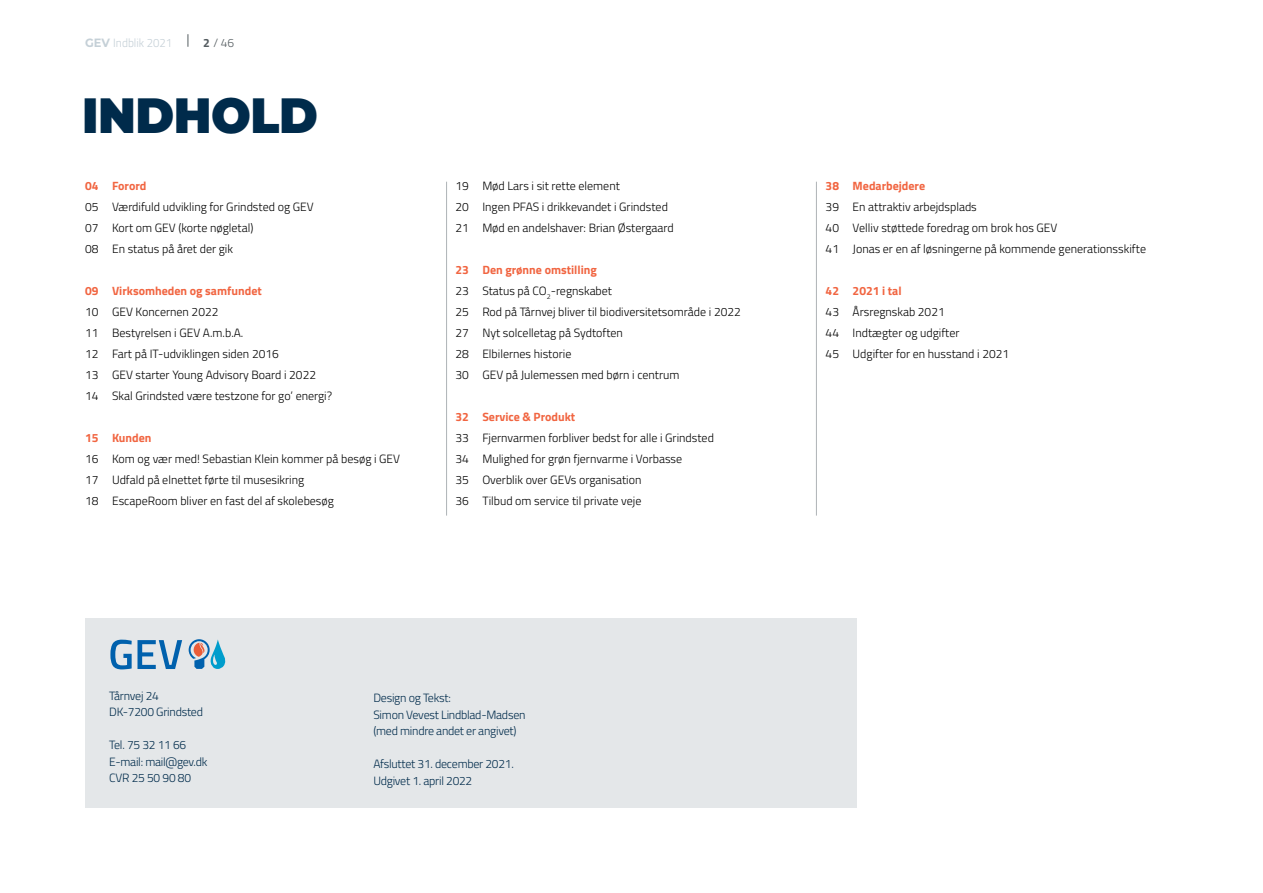
<style>
.page{position:relative;width:1263px;height:893px;background:#fff}
.page>*{position:absolute;margin:0;border:0;box-sizing:border-box;transform-origin:0 0}
.t1{font:900 49.5px "Montserrat";letter-spacing:-.01em;color:#002b4b;scale:.95 1}
.t2{font:300 12px/21px "Titillium Web";color:#000}
.t3{font:300 12px/16.5px "Titillium Web";letter-spacing:-.02em;color:#002b4b}
.t4{font:700 12px "Titillium Web";color:#f16541}
.t5{font:300 12px "Titillium Web";color:#c5d0d7;scale:.95 1}
.t6{font:300 12px "Titillium Web";color:#555d61}
.s1{font-family:"Montserrat";font-weight:700}
.s2{font-weight:700}
.s3{font-weight:700;color:#f16541}
</style>
<div class="page">
<hr style="left:446px;top:182px;width:1px;height:334px;background:#aeb3b6">
<hr style="left:816px;top:182px;width:1px;height:334px;background:#aeb3b6">
<div style="left:86px;top:618px;width:771px;height:190px;background:#e4e7e9"></div>
<svg style="left:110px;top:640px;width:72px;height:29px"></svg>
<svg style="left:189px;top:639px;width:36px;height:30px"></svg>
<svg style="left:188px;top:34px;width:1px;height:13px"></svg>
<p class="t5" style="left:85px;top:34px;width:93px"><span class="s1">GEV</span> Indblik 2021</p>
<p class="t6" style="left:203px;top:34px;width:33px"><span class="s2">2</span> / 46</p>
<h1 class="t1" style="left:82px;top:78px;width:250px">INDHOLD</h1>
<p class="t4" style="left:85px;top:177px;width:63px">04 Forord</p>
<p class="t2" style="left:85px;top:196px;width:230px">05 Værdifuld udvikling for Grindsted og GEV<br>07 Kort om GEV (korte nøgletal)<br>08 En status på året der gik</p>
<p class="t4" style="left:85px;top:282px;width:178px">09 Virksomheden og samfundet</p>
<p class="t2" style="left:85px;top:301px;width:249px">10 GEV Koncernen 2022<br>11 Bestyrelsen i GEV A.m.b.A.<br>12 Fart på IT-udviklingen siden 2016<br>13 GEV starter Young Advisory Board i 2022<br>14 Skal Grindsted være testzone for go’ energi?</p>
<p class="t4" style="left:85px;top:429px;width:68px">15 Kunden</p>
<p class="t2" style="left:85px;top:448px;width:317px">16 Kom og vær med! Sebastian Klein kommer på besøg i GEV<br>17 Udfald på elnettet førte til musesikring<br>18 EscapeRoom bliver en fast del af skolebesøg</p>
<p class="t2" style="left:455px;top:175px;width:220px">19 Mød Lars i sit rette element<br>20 Ingen PFAS i drikkevandet i Grindsted<br>21 Mød en andelshaver: Brian Østergaard</p>
<p class="t2" style="left:455px;top:259px;width:287px"><span class="s3">23 Den grønne omstilling<br></span>23 Status på CO<sub>2</sub>-regnskabet<br>25 Rod på Tårnvej bliver til biodiversitetsområde i 2022<br>27 Nyt solcelletag på Sydtoften<br>28 Elbilernes historie<br>30 GEV på Julemessen med børn i centrum</p>
<p class="t4" style="left:455px;top:408px;width:121px">32 Service &amp; Produkt</p>
<p class="t2" style="left:455px;top:427px;width:260px">33 Fjernvarmen forbliver bedst for alle i Grindsted 34 Mulighed for grøn fjernvarme i Vorbasse<br>35 Overblik over GEVs organisation<br>36 Tilbud om service til private veje</p>
<p class="t3" style="left:109px;top:686px;width:95px">Tårnvej 24<br>DK-7200 Grindsted</p>
<p class="t3" style="left:109px;top:736px;width:100px">Tel. 75 32 11 66<br>E-mail: mail@gev.dk<br>CVR 25 50 90 80</p>
<p class="t3" style="left:373px;top:689px;width:154px">Design og Tekst:<br>Simon Vevest Lindblad-Madsen (med mindre andet er angivet)</p>
<p class="t3" style="left:373px;top:755px;width:142px">Afsluttet 31. december 2021.<br>Udgivet 1. april 2022</p>
<p class="t4" style="left:826px;top:177px;width:101px">38 Medarbejdere</p>
<p class="t2" style="left:826px;top:196px;width:322px">39 En attraktiv arbejdsplads<br>40 Velliv støttede foredrag om brok hos GEV<br>41 Jonas er en af løsningerne på kommende generationsskifte</p>
<p class="t4" style="left:826px;top:282px;width:77px">42 2021 i tal</p>
<p class="t2" style="left:826px;top:301px;width:185px">43 Årsregnskab 2021<br>44 Indtægter og udgifter<br>45 Udgifter for en husstand i 2021</p>
</div>
